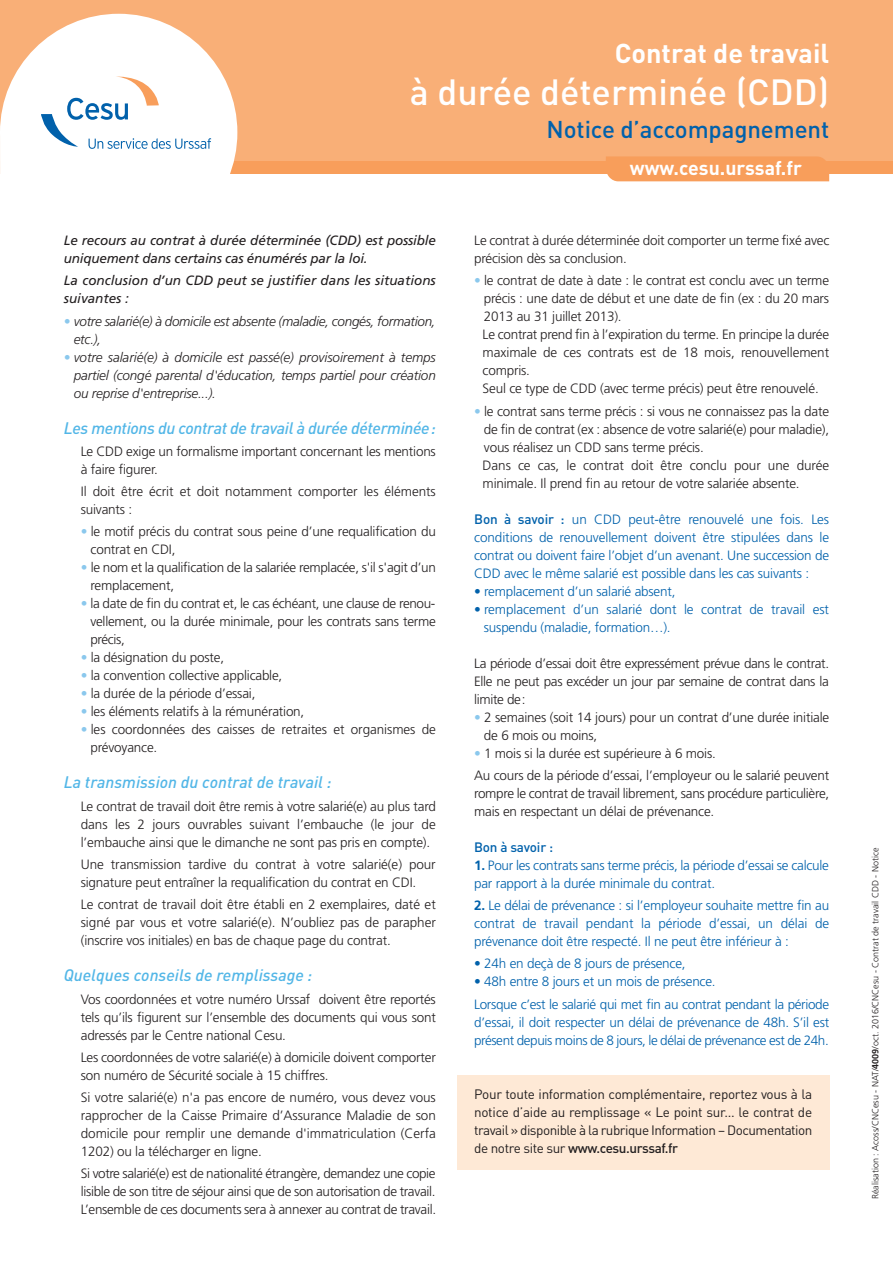
<style>
.page{position:relative;width:893px;height:1263px;background:#fff}
.page>*{position:absolute;margin:0;border:0;box-sizing:border-box;transform-origin:0 0}
.t1{font:500 36px "DINOT";color:#fff}
.t2{font:700 27px "DINOT";color:#fff}
.t3{font:500 24px "DINOT";letter-spacing:-.005em;color:#0161ab}
.t4{font:700 19.5px "DINOT";color:#fff}
.t5{font:italic 500 16.5px "DINOT";color:#52b6e7}
.t6{font:italic 500 16.5px "DINOT";letter-spacing:-.02em;color:#52b6e7}
.t7{font:300 13.5px/18px "Frutiger LT Std";letter-spacing:-.015em;color:#231f20}
.t8{font:300 13.5px/18px "Frutiger LT Std";letter-spacing:-.015em;color:#0161ab}
.t9{font:italic 300 13.5px/18px "Frutiger LT Std";letter-spacing:-.02em;color:#231f20}
.t10{font:13.5px/18px "DINOT";letter-spacing:-.035em;color:#231f20;text-align:justify}
.t11{font:italic 13.5px/18px "Frutiger LT Std";letter-spacing:-.015em;color:#231f20}
.t12{font:500 13.5px "DINOT";letter-spacing:-.015em;color:#0161ab}
.t13{font:300 9px "Frutiger LT Std";color:#231f20}
.s1{color:#8bc8ed}
.s2{font-family:"DINOT";font-weight:500}
.s3{font-weight:700}
.s4{font-weight:500}
</style>
<div class="page">
<div style="left:457px;top:1075px;width:372px;height:94px;background:#fee9d6"></div>
<div style="left:0;top:0;width:893px;height:162px;background:#f9af77"></div>
<div style="left:0;top:162px;width:893px;height:12px;background:#f89e5b"></div>
<svg style="left:0;top:14px;width:237px;height:160px;fill:#fff"></svg>
<svg style="left:41px;top:77px;width:170px;height:72px;background:#e7eef3"></svg>
<div style="left:606px;top:156px;width:223px;height:25px;background:#f89e5b"></div>
<h2 class="t2" style="left:615px;top:43px;width:216px">Contrat de travail</h2>
<h1 class="t1" style="left:410px;top:79px;width:421px">à durée déterminée (CDD)</h1>
<h3 class="t3" style="left:547px;top:121px;width:284px">Notice d’accompagnement</h3>
<p class="t11" style="left:64px;top:232px;width:374px">Le recours au contrat à durée déterminée (CDD) est possible uniquement dans certains cas énumérés par la loi.</p>
<p class="t11" style="left:64px;top:273px;width:374px">La conclusion d’un CDD peut se justifier dans les situations suivantes :</p>
<p class="t9" style="left:74px;top:313px;width:363px;text-indent:-10px"><span class="s1">•</span> votre salarié(e) à domicile est absente (maladie, congés, formation, etc.),</p>
<p class="t9" style="left:74px;top:349px;width:364px;text-align:justify;text-indent:-10px"><span class="s1">•</span> votre salarié(e) à domicile est passé(e) provisoirement à temps partiel (congé parental d'éducation, temps partiel pour création ou reprise d'entreprise...).</p>
<p class="t6" style="left:64px;top:422px;width:374px">Les mentions du contrat de travail à durée déterminée:</p>
<p class="t7" style="left:81px;top:443px;width:357px">Le CDD exige un formalisme important concernant les mentions à faire figurer.</p>
<p class="t7" style="left:81px;top:483px;width:357px">Il doit être écrit et doit notamment comporter les éléments suivants :</p>
<p class="t7" style="left:91px;top:524px;width:347px;text-indent:-10px"><span class="s1">•</span> le motif précis du contrat sous peine d’une requalification du contrat en CDI,</p>
<p class="t7" style="left:91px;top:560px;width:347px;text-indent:-10px"><span class="s1">•</span> le nom et la qualification de la salariée remplacée, s'il s'agit d’un remplacement,</p>
<p class="t7" style="left:90px;top:596px;width:347px;text-align:justify;text-indent:-10px"><span class="s1">•</span> la date de fin du contrat et, le cas échéant, une clause de renou - vellement, ou la durée minimale, pour les contrats sans terme précis,</p>
<p class="t7" style="left:81px;top:650px;width:145px"><span class="s1">•</span> la désignation du poste,</p>
<p class="t7" style="left:81px;top:668px;width:203px"><span class="s1">•</span> la convention collective applicable,</p>
<p class="t7" style="left:81px;top:686px;width:176px"><span class="s1">•</span> la durée de la période d’essai,</p>
<p class="t7" style="left:81px;top:704px;width:225px"><span class="s1">•</span> les éléments relatifs à la rémunération,</p>
<p class="t7" style="left:91px;top:722px;width:347px;text-indent:-10px"><span class="s1">•</span> les coordonnées des caisses de retraites et organismes de prévoyance.</p>
<p class="t5" style="left:64px;top:777px;width:269px">La transmission du contrat de travail :</p>
<p class="t7" style="left:81px;top:798px;width:357px;text-align:justify">Le contrat de travail doit être remis à votre salarié(e) au plus tard dans les 2 jours ouvrables suivant l’embauche (le jour de l’embauche ainsi que le dimanche ne sont pas pris en compte).</p>
<p class="t7" style="left:81px;top:856px;width:356px">Une transmission tardive du contrat à votre salarié(e) pour signature peut entraîner la requalification du contrat en CDI.</p>
<p class="t7" style="left:81px;top:896px;width:357px;text-align:justify">Le contrat de travail doit être établi en 2 exemplaires, daté et signé par vous et votre salarié(e). N’oubliez pas de parapher (inscrire vos initiales) en bas de chaque page du contrat.</p>
<p class="t5" style="left:64px;top:969px;width:250px">Quelques conseils de remplissage :</p>
<p class="t7" style="left:81px;top:991px;width:357px;text-align:justify">Vos coordonnées et votre numéro Urssaf doivent être reportés tels qu’ils figurent sur l’ensemble des documents qui vous sont adressés par le Centre national Cesu.</p>
<p class="t7" style="left:81px;top:1049px;width:357px">Les coordonnées de votre salarié(e) à domicile doivent comporter son numéro de Sécurité sociale à 15 chiffres.</p>
<p class="t7" style="left:81px;top:1089px;width:357px;text-align:justify">Si votre salarié(e) n'a pas encore de numéro, vous devez vous rapprocher de la Caisse Primaire d’Assurance Maladie de son domicile pour remplir une demande d'immatriculation (Cerfa 1202) ou la télécharger en ligne.</p>
<p class="t7" style="left:81px;top:1165px;width:357px;text-align:justify">Si votre salarié(e) est de nationalité étrangère, demandez une copie lisible de son titre de séjour ainsi que de son autorisation de travail.<br>L’ensemble de ces documents sera à annexer au contrat de travail.</p>
<h3 class="t4" style="left:630px;top:161px;width:173px">www.cesu.urssaf.fr</h3>
<p class="t7" style="left:474px;top:232px;width:357px">Le contrat à durée déterminée doit comporter un terme fixé avec précision dès sa conclusion.</p>
<p class="t7" style="left:483px;top:273px;width:348px;text-indent:-9px"><span class="s1">•</span> le contrat de date à date : le contrat est conclu avec un terme précis : une date de début et une date de fin (ex : du 20 mars 2013 au 31 juillet 2013).<br>Le contrat prend fin à l’expiration du terme. En principe la durée maximale de ces contrats est de 18 mois, renouvellement compris.<br>Seul ce type de CDD (avec terme précis) peut être renouvelé.</p>
<p class="t7" style="left:483px;top:403px;width:348px;text-indent:-9px"><span class="s1">•</span> le contrat sans terme précis : si vous ne connaissez pas la date de fin de contrat (ex : absence de votre salarié(e) pour maladie), vous réalisez un CDD sans terme précis.<br>Dans ce cas, le contrat doit être conclu pour une durée minimale. Il prend fin au retour de votre salariée absente.</p>
<p class="t8" style="left:474px;top:511px;width:357px;text-align:justify"><span class="s2">Bon à savoir :</span> un CDD peut-être renouvelé une fois. Les conditions de renouvellement doivent être stipulées dans le contrat ou doivent faire l’objet d’un avenant. Une succession de CDD avec le même salarié est possible dans les cas suivants :</p>
<p class="t8" style="left:474px;top:583px;width:203px">• remplacement d’un salarié absent,</p>
<p class="t8" style="left:484px;top:601px;width:347px;text-indent:-10px">• remplacement d’un salarié dont le contrat de travail est suspendu (maladie, formation…).</p>
<p class="t7" style="left:474px;top:655px;width:357px;text-align:justify">La période d’essai doit être expressément prévue dans le contrat.<br>Elle ne peut pas excéder un jour par semaine de contrat dans la limite de:</p>
<p class="t7" style="left:484px;top:709px;width:347px;text-indent:-10px"><span class="s1">•</span> 2 semaines (soit 14 jours) pour un contrat d’une durée initiale de 6 mois ou moins,</p>
<p class="t7" style="left:474px;top:743px;width:357px;line-height:22.2px"><span class="s1">•</span> 1 mois si la durée est supérieure à 6 mois.<br>Au cours de la période d’essai, l’employeur ou le salarié peuvent</p>
<p class="t7" style="left:474px;top:785px;width:357px">rompre le contrat de travail librement, sans procédure particulière, mais en respectant un délai de prévenance.</p>
<p class="t12" style="left:474px;top:842px;width:81px">Bon à savoir :</p>
<p class="t8" style="left:474px;top:857px;width:356px"><span class="s3">1.</span> Pour les contrats sans terme précis, la période d’essai se calcule par rapport à la durée minimale du contrat.</p>
<p class="t8" style="left:474px;top:897px;width:357px;text-align:justify"><span class="s3">2.</span> Le délai de prévenance : si l’employeur souhaite mettre fin au contrat de travail pendant la période d’essai, un délai de prévenance doit être respecté. Il ne peut être inférieur à :</p>
<p class="t8" style="left:474px;top:956px;width:213px">• 24h en deçà de 8 jours de présence,</p>
<p class="t8" style="left:474px;top:971px;width:357px;line-height:22.2px">• 48h entre 8 jours et un mois de présence.<br>Lorsque c’est le salarié qui met fin au contrat pendant la période</p>
<p class="t8" style="left:474px;top:1014px;width:357px">d’essai, il doit respecter un délai de prévenance de 48h. S’il est présent depuis moins de 8 jours, le délai de prévenance est de 24h.</p>
<p class="t10" style="left:474px;top:1086px;width:340px">Pour toute information complémentaire, reportez vous à la notice d’aide au remplissage « Le point sur... le contrat de travail » disponible à la rubrique Information – Documentation de notre site sur <span class="s4">www.cesu.urssaf.fr</span></p>
<p class="t13" style="left:872px;top:1199px;width:353px;rotate:-90deg">Réalisation : Acoss/CNCesu - NAT/<span class="s3">4009</span>/oct. 2016/CNCesu - Contrat de travail CDD - Notice</p>
</div>
